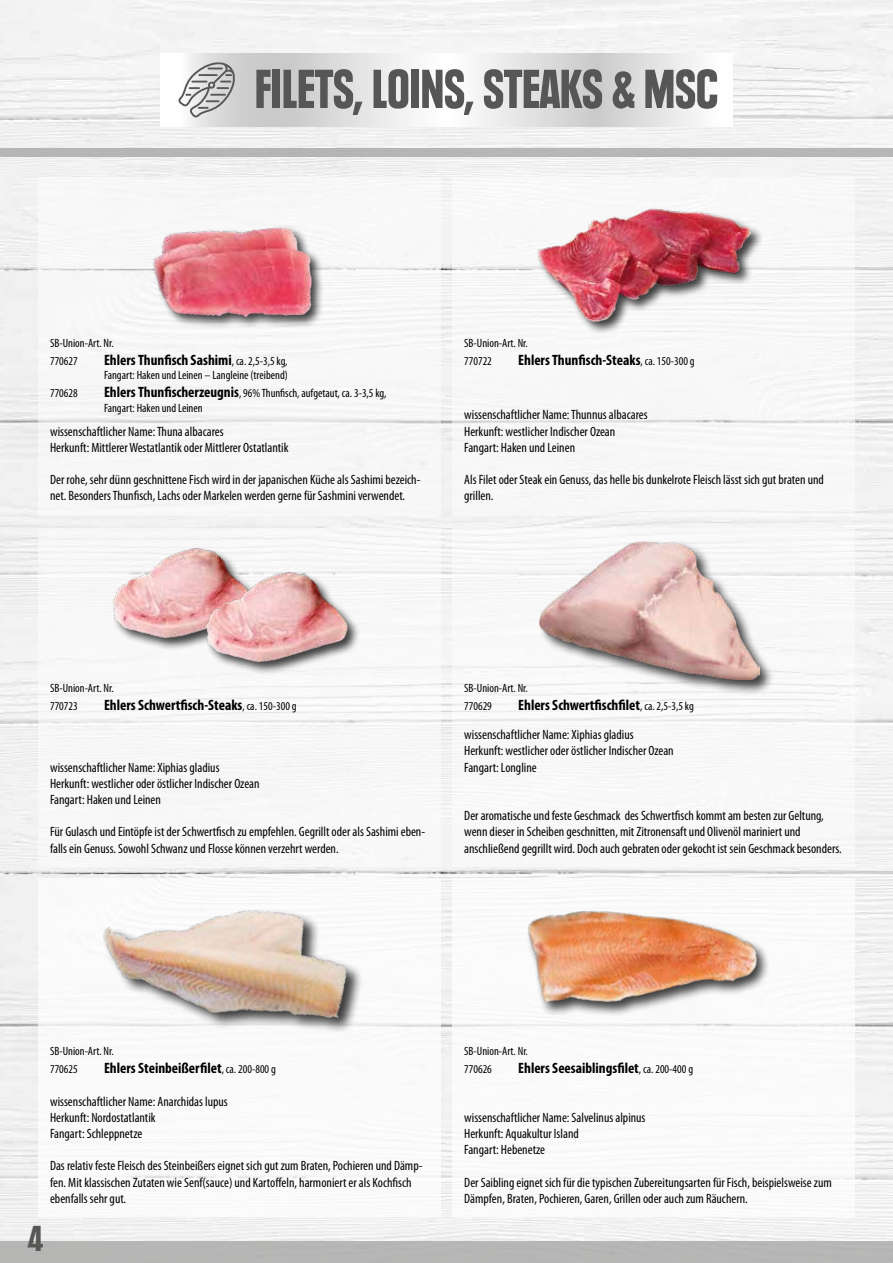
<style>
.page{position:relative;width:893px;height:1263px;background:#fff}
.page>*{position:absolute;margin:0;border:0;box-sizing:border-box;transform-origin:0 0}
.t1{font:900 condensed 54px "Plak Com";color:#565656}
.t2{font:900 condensed 37.5px "Plak Com";color:#575756}
.t3{font:700 condensed 15px "Myriad Pro";color:#000}
.t4{font:condensed 13.5px/16.2px "Myriad Pro";color:#000}
.t5{font:condensed 12px/18px "Myriad Pro";color:#000}
.s1{font-weight:400;font-size:12px}
.s2{font-weight:700;font-size:15px}
</style>
<div class="page">
<img style="left:0;top:0;width:893px;height:1241px">
<div style="left:0;top:149px;width:893px;height:8px;background:#b6b6b5"></div>
<div style="left:38px;top:177px;width:403px;height:338px;background:#f7f7f7"></div>
<div style="left:38px;top:528px;width:403px;height:338px;background:#f8f8f8"></div>
<div style="left:38px;top:878px;width:403px;height:339px;background:#fff"></div>
<div style="left:452px;top:878px;width:403px;height:339px;background:#fff"></div>
<div style="left:452px;top:528px;width:403px;height:338px;background:#f8f8f8"></div>
<div style="left:452px;top:177px;width:403px;height:338px;background:#f7f7f7"></div>
<img style="left:132px;top:226px;width:215px;height:101px">
<img style="left:521px;top:168px;width:246px;height:164px">
<div style="left:102px;top:909px;width:261px;height:125px;background:#000;opacity:.75"></div>
<img style="left:96px;top:909px;width:258px;height:125px">
<div style="left:538px;top:539px;width:237px;height:156px;background:#000;opacity:.75"></div>
<img style="left:540px;top:541px;width:220px;height:139px">
<div style="left:112px;top:547px;width:156px;height:104px;background:#000;opacity:.75"></div>
<img style="left:111px;top:547px;width:146px;height:92px">
<div style="left:205px;top:571px;width:156px;height:104px;background:#000;opacity:.75"></div>
<img style="left:204px;top:570px;width:145px;height:93px">
<img style="left:511px;top:885px;width:266px;height:142px">
<svg style="left:160px;top:54px;width:573px;height:72px"></svg>
<svg style="left:178px;top:62px;width:57px;height:55px"></svg>
<div style="left:0;top:1241px;width:893px;height:22px;background:#b6b6b5"></div>
<h1 class="t1" style="left:255px;top:57px;width:464px">FILETS, LOINS, STEAKS &amp; MSC</h1>
<p class="t5" style="left:50px;top:334px;width:65px">SB-Union-Art. Nr.<br>770627</p>
<p class="t3" style="left:104px;top:352px;width:185px">Ehlers Thunfisch Sashimi<span class="s1">, ca. 2,5-3,5 kg,</span></p>
<p class="t5" style="left:104px;top:367px;width:185px">Fangart: Haken und Leinen – Langleine (treibend)</p>
<p class="t5" style="left:50px;top:385px;width:29px">770628</p>
<p class="t5" style="left:104px;top:386px;width:284px;line-height:14.4px"><span class="s2">Ehlers Thunfischerzeugnis</span>, 96% Thunfisch, aufgetaut, ca. 3-3,5 kg,<br>Fangart: Haken und Leinen</p>
<p class="t4" style="left:50px;top:423px;width:240px">wissenschaftlicher Name: Thuna albacares<br>Herkunft: Mittlerer Westatlantik oder Mittlerer Ostatlantik</p>
<p class="t4" style="left:50px;top:472px;width:372px">Der rohe, sehr dünn geschnittene Fisch wird in der japanischen Küche als Sashimi bezeich&shy;net. Besonders Thunfisch, Lachs oder Markelen werden gerne für Sashmini verwendet.</p>
<p class="t5" style="left:464px;top:334px;width:65px">SB-Union-Art. Nr.<br>770722</p>
<p class="t3" style="left:518px;top:352px;width:178px">Ehlers Thunfisch-Steaks<span class="s1">, ca. 150-300 g</span></p>
<p class="t4" style="left:464px;top:407px;width:185px">wissenschaftlicher Name: Thunnus albacares<br>Herkunft: westlicher Indischer Ozean<br>Fangart: Haken und Leinen</p>
<p class="t4" style="left:464px;top:472px;width:361px">Als Filet oder Steak ein Genuss, das helle bis dunkelrote Fleisch lässt sich gut braten und grillen.</p>
<p class="t5" style="left:50px;top:680px;width:65px">SB-Union-Art. Nr.<br>770723</p>
<p class="t3" style="left:104px;top:697px;width:194px">Ehlers Schwertfisch-Steaks<span class="s1">, ca. 150-300 g</span></p>
<p class="t4" style="left:50px;top:759px;width:211px">wissenschaftlicher Name: Xiphias gladius<br>Herkunft: westlicher oder östlicher Indischer Ozean<br>Fangart: Haken und Leinen</p>
<p class="t4" style="left:50px;top:824px;width:377px">Für Gulasch und Eintöpfe ist der Schwertfisch zu empfehlen. Gegrillt oder als Sashimi eben&shy;falls ein Genuss. Sowohl Schwanz und Flosse können verzehrt werden.</p>
<p class="t5" style="left:464px;top:680px;width:65px">SB-Union-Art. Nr.<br>770629</p>
<p class="t3" style="left:518px;top:697px;width:177px">Ehlers Schwertfischfilet<span class="s1">, ca. 2,5-3,5 kg</span></p>
<p class="t4" style="left:464px;top:727px;width:211px">wissenschaftlicher Name: Xiphias gladius<br>Herkunft: westlicher oder östlicher Indischer Ozean<br>Fangart: Longline</p>
<p class="t4" style="left:464px;top:808px;width:379px">Der aromatische und feste Geschmack des Schwertfisch kommt am besten zur Geltung, wenn dieser in Scheiben geschnitten, mit Zitronensaft und Olivenöl mariniert und anschließend gegrillt wird. Doch auch gebraten oder gekocht ist sein Geschmack besonders.</p>
<p class="t5" style="left:50px;top:1042px;width:65px">SB-Union-Art. Nr.<br>770625</p>
<p class="t3" style="left:104px;top:1059px;width:173px">Ehlers Steinbeißerfilet<span class="s1">, ca. 200-800 g</span></p>
<p class="t4" style="left:50px;top:1093px;width:179px">wissenschaftlicher Name: Anarchidas lupus<br>Herkunft: Nordostatlantik<br>Fangart: Schleppnetze</p>
<p class="t4" style="left:50px;top:1158px;width:374px">Das relativ feste Fleisch des Steinbeißers eignet sich gut zum Braten, Pochieren und Dämp&shy;fen. Mit klassischen Zutaten wie Senf(sauce) und Kartoffeln, harmoniert er als Kochfisch ebenfalls sehr gut.</p>
<h2 class="t2" style="left:28px;top:1215px;width:17px">4</h2>
<p class="t5" style="left:464px;top:1042px;width:65px">SB-Union-Art. Nr.<br>770626</p>
<p class="t3" style="left:518px;top:1059px;width:176px">Ehlers Seesaiblingsfilet<span class="s1">, ca. 200-400 g</span></p>
<p class="t4" style="left:464px;top:1109px;width:183px">wissenschaftlicher Name: Salvelinus alpinus<br>Herkunft: Aquakultur Island<br>Fangart: Hebenetze</p>
<p class="t4" style="left:464px;top:1174px;width:369px">Der Saibling eignet sich für die typischen Zubereitungsarten für Fisch, beispielsweise zum<br>Dämpfen, Braten, Pochieren, Garen, Grillen oder auch zum Räuchern.</p>
</div>
